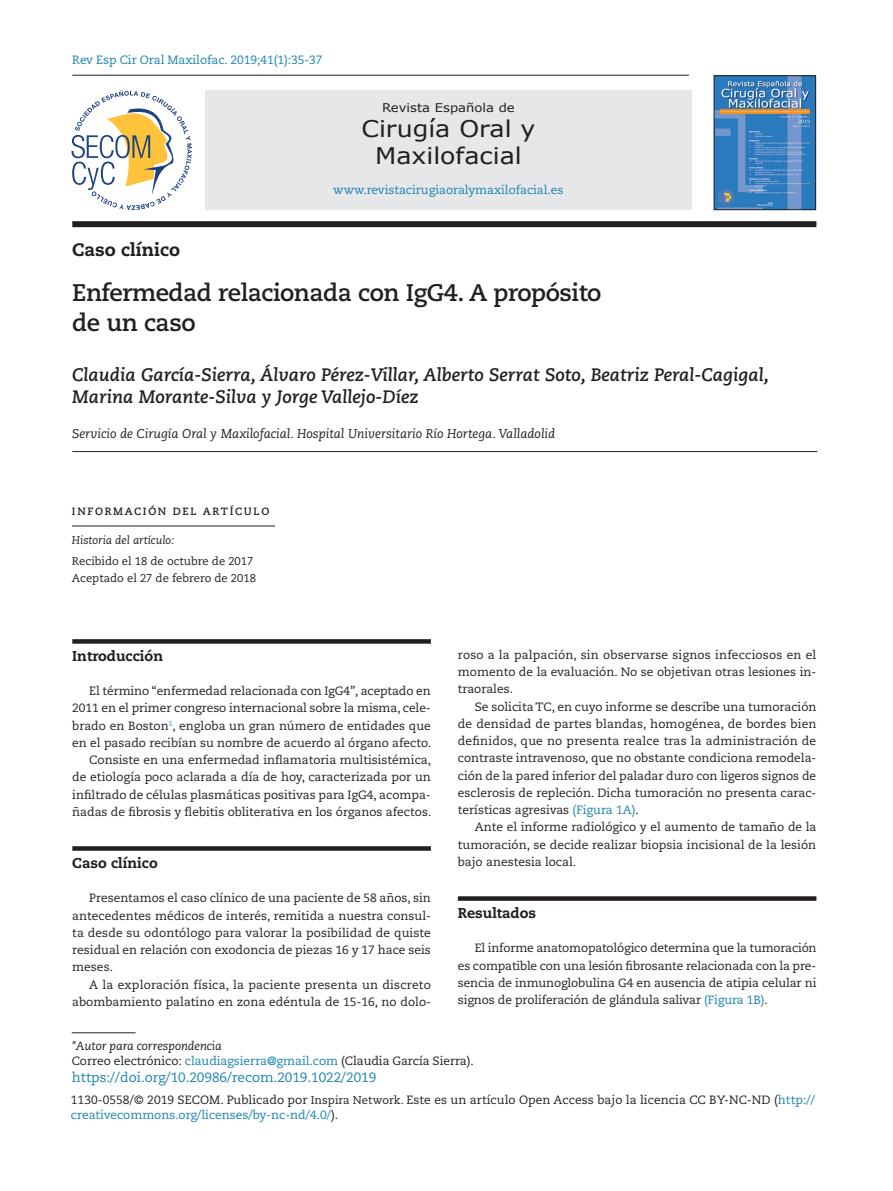
<style>
.page{position:relative;width:893px;height:1191px;background:#fff}
.page>*{position:absolute;margin:0;border:0;box-sizing:border-box;transform-origin:0 0}
.t1{font:700 24px/30px "Caecilia LT Std";letter-spacing:-.02em;color:#231f20}
.t2{font:22.95px/27px "Verdana";color:#231f20;text-align:center;scale:1.1 1}
.t3{font:italic 700 18px/21.6px "Caecilia LT Std";color:#231f20}
.t4{font:800 18px "Caecilia LT Std";color:#231f20}
.t5{font:800 14.25px "Caecilia LT Std";color:#231f20}
.t6{font:13.5px "Caecilia LT Std";color:#1a83b0}
.t7{font:italic 12.75px "Caecilia LT Std";color:#231f20}
.t8{font:12px/17.2px "Caecilia LT Std";color:#231f20;text-align:justify}
.t9{font:12px "Caecilia LT Std";letter-spacing:-.005em;color:#1a83b0}
.t10{font:12px "Verdana";color:#231f20;scale:1.1 1}
.t11{font:11.25px/16.5px "Caecilia LT Std";color:#231f20}
.t12{font:italic 11.25px "Caecilia LT Std";color:#231f20}
.t13{font:700 10.5px "Caecilia LT Std";letter-spacing:.16em;color:#231f20}
.s1{color:#1a83b0}
.s2{font-style:italic}
.s3{font-size:11.25px}
</style>
<div class="page">
<hr style="left:72px;top:75px;width:617px;height:1px;background:#231f20">
<div style="left:72px;top:221px;width:744px;height:6px;background:#231f20"></div>
<hr style="left:72px;top:1032px;width:64px;height:1px;background:#231f20">
<hr style="left:72px;top:525px;width:203px;height:1px;background:#231f20">
<hr style="left:72px;top:451px;width:745px;height:1px;background:#231f20">
<svg style="left:72px;top:639px;width:359px;height:4px"></svg>
<svg style="left:72px;top:846px;width:359px;height:4px"></svg>
<svg style="left:458px;top:896px;width:358px;height:4px"></svg>
<div style="left:205px;top:91px;width:486px;height:119px;background:#e6e7e9"></div>
<img style="left:716px;top:77px;width:98px;height:131px">
<div style="left:714px;top:75px;width:102px;height:135px;border:1px solid #231f20"></div>
<svg style="left:71px;top:90px;width:121px;height:120px"></svg>
<p class="t9" style="left:72px;top:53px;width:252px">Rev Esp Cir Oral Maxilofac. 2019;41(1):35-37</p>
<p class="t10" style="left:382px;top:100px;width:122px">Revista Española de</p>
<h2 class="t2" style="left:361px;top:114px;width:160px">Cirugía Oral y<br>Maxilofacial</h2>
<p class="t9" style="left:333px;top:183px;width:232px">www.revistacirugiaoralymaxilofacial.es</p>
<h3 class="t4" style="left:72px;top:238px;width:109px">Caso clínico</h3>
<h1 class="t1" style="left:72px;top:278px;width:531px">Enfermedad relacionada con IgG4. A propósito de un caso</h1>
<h3 class="t3" style="left:72px;top:365px;width:698px">Claudia García-Sierra, Álvaro Pérez-Villar, Alberto Serrat Soto, Beatriz Peral-Cagigal,<br>Marina Morante-Silva y Jorge Vallejo-Díez</h3>
<p class="t7" style="left:72px;top:427px;width:484px">Servicio de Cirugía Oral y Maxilofacial. Hospital Universitario Río Hortega. Valladolid</p>
<p class="t13" style="left:72px;top:505px;width:199px">INFORMACIÓN DEL ARTÍCULO</p>
<p class="t12" style="left:72px;top:534px;width:104px">Historia del artículo:</p>
<p class="t11" style="left:72px;top:553px;width:186px">Recibido el 18 de octubre de 2017<br>Aceptado el 27 de febrero de 2018</p>
<p class="t5" style="left:72px;top:647px;width:92px">Introducción</p>
<p class="t8" style="left:72px;top:682px;width:360px;text-align:right">El término “enfermedad relacionada con IgG4”, aceptado en 2011 en el primer congreso internacional sobre la misma, cele&shy;brado en Boston<sup>1</sup>, engloba un gran número de entidades que en el pasado recibían su nombre de acuerdo al órgano afecto.<br>Consiste en una enfermedad inflamatoria multisistémica, de etiología poco aclarada a día de hoy, caracterizada por un infiltrado de células plasmáticas positivas para IgG4, acompa&shy;ñadas de fibrosis y flebitis obliterativa en los órganos afectos.</p>
<p class="t5" style="left:72px;top:854px;width:87px">Caso clínico</p>
<p class="t8" style="left:72px;top:889px;width:360px;text-indent:17px">Presentamos el caso clínico de una paciente de 58 años, sin antecedentes médicos de interés, remitida a nuestra consul&shy;ta desde su odontólogo para valorar la posibilidad de quiste residual en relación con exodoncia de piezas 16 y 17 hace seis meses.</p>
<p class="t8" style="left:72px;top:976px;width:360px;text-align:right">A la exploración física, la paciente presenta un discreto abombamiento palatino en zona edéntula de 15-16, no dolo-</p>
<p class="t8" style="left:458px;top:646px;width:360px">roso a la palpación, sin observarse signos infecciosos en el momento de la evaluación. No se objetivan otras lesiones in&shy;traorales.</p>
<p class="t8" style="left:458px;top:698px;width:360px;text-indent:17px">Se solicita TC, en cuyo informe se describe una tumoración de densidad de partes blandas, homogénea, de bordes bien definidos, que no presenta realce tras la administración de contraste intravenoso, que no obstante condiciona remodela&shy;ción de la pared inferior del paladar duro con ligeros signos de esclerosis de repleción. Dicha tumoración no presenta carac&shy;terísticas agresivas <span class="s1">(Figura 1A)</span>.</p>
<p class="t8" style="left:458px;top:819px;width:360px;text-indent:17px">Ante el informe radiológico y el aumento de tamaño de la tumoración, se decide realizar biopsia incisional de la lesión bajo anestesia local.</p>
<p class="t5" style="left:458px;top:904px;width:80px">Resultados</p>
<p class="t8" style="left:458px;top:939px;width:360px;text-indent:17px">El informe anatomopatológico determina que la tumoración es compatible con una lesión fibrosante relacionada con la pre&shy;sencia de inmunoglobulina G4 en ausencia de atipia celular ni signos de proliferación de glándula salivar <span class="s1">(Figura 1B)</span>.</p>
<p class="t8" style="left:72px;top:1038px;width:404px;line-height:15px"><span class="s2">*Autor para correspondencia<br></span>Correo electrónico: <span class="s1">claudiagsierra@gmail.com</span> (Claudia García Sierra).</p>
<p class="t6" style="left:72px;top:1069px;width:306px">https://doi.org/10.20986/recom.2019.1022/2019</p>
<p class="t8" style="left:71px;top:1092px;width:746px;line-height:15px">1130-0558/© 2019 SECOM. Publicado por <span class="s3">Inspira Network.</span> Este es un artículo Open Access bajo la licencia CC BY-NC-ND (<span class="s1">http:// creativecommons.org/licenses/by-nc-nd/4.0/</span>).</p>
</div>
